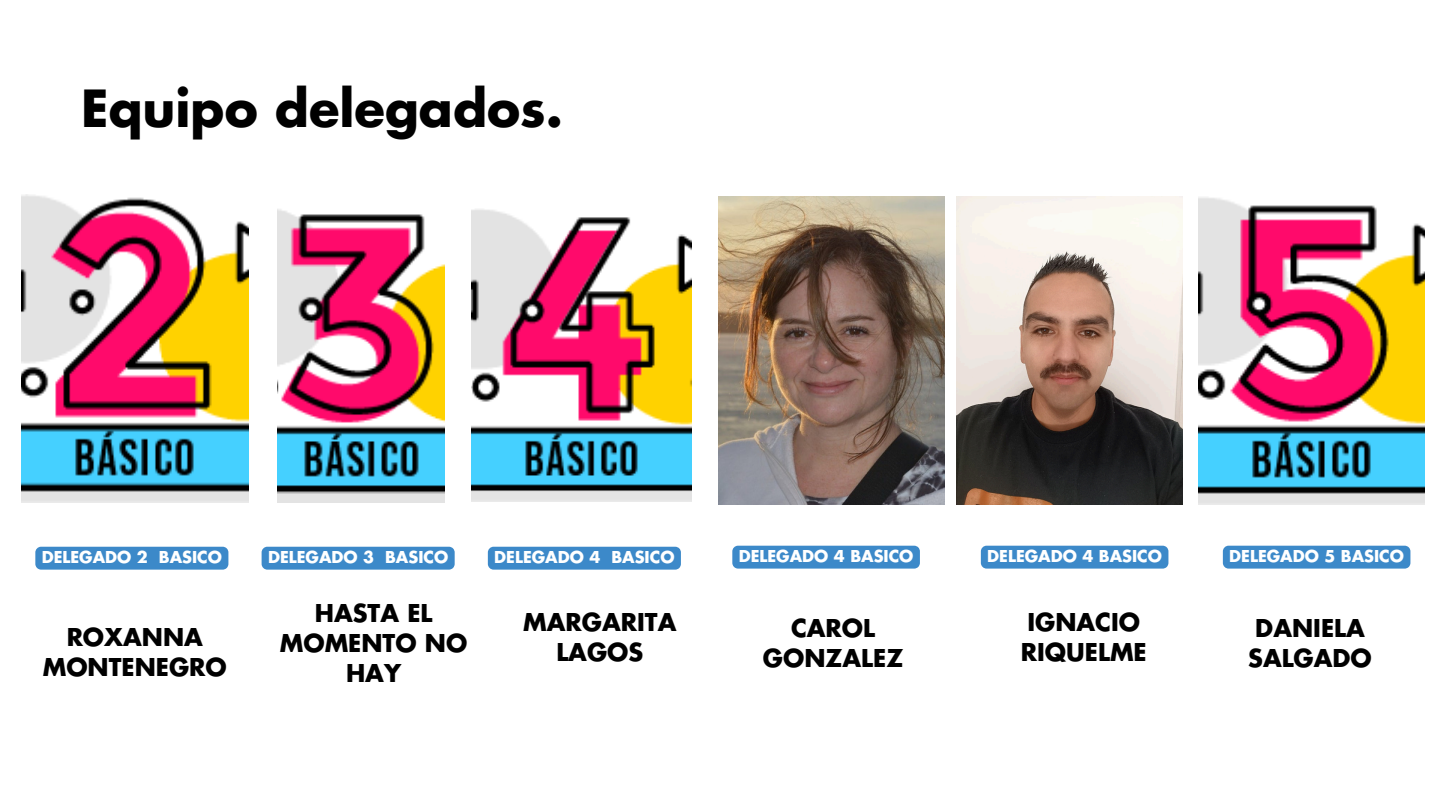
<style>
.page{position:relative;width:1440px;height:810px;background:#fff}
.page>*{position:absolute;margin:0;border:0;box-sizing:border-box;transform-origin:0 0}
.t1{font:700 50px "Futura LT Pro";color:#000}
.t2{font:700 24px/30px "Futura LT Pro";color:#000;text-align:center}
.t3{font:700 16px "Futura LT Pro";color:#fff}
</style>
<div class="page">
<img style="left:22px;top:194px;width:226px;height:309px">
<img style="left:471px;top:209px;width:221px;height:293px">
<img style="left:718px;top:196px;width:227px;height:309px">
<img style="left:956px;top:196px;width:227px;height:309px">
<img style="left:1198px;top:197px;width:227px;height:308px">
<img style="left:278px;top:209px;width:167px;height:294px">
<div style="left:35px;top:547px;width:193px;height:23px;background:#3c89c9"></div>
<div style="left:262px;top:547px;width:193px;height:23px;background:#3c89c9"></div>
<div style="left:732px;top:546px;width:188px;height:23px;background:#3c89c9"></div>
<div style="left:981px;top:546px;width:187px;height:23px;background:#3c89c9"></div>
<div style="left:1223px;top:546px;width:187px;height:23px;background:#3c89c9"></div>
<div style="left:488px;top:547px;width:193px;height:23px;background:#3c89c9"></div>
<h1 class="t1" style="left:81px;top:86px;width:484px">Equipo delegados.</h1>
<h2 class="t3" style="left:42px;top:550px;width:182px">DELEGADO 2 BASICO</h2>
<h2 class="t3" style="left:268px;top:550px;width:182px">DELEGADO 3 BASICO</h2>
<h2 class="t3" style="left:739px;top:549px;width:176px">DELEGADO 4 BASICO</h2>
<h2 class="t3" style="left:987px;top:549px;width:176px">DELEGADO 4 BASICO</h2>
<p class="t3" style="left:1229px;top:549px;width:176px">DELEGADO 5 BASICO</p>
<h2 class="t3" style="left:494px;top:550px;width:182px">DELEGADO 4 BASICO</h2>
<p class="t2" style="left:43px;top:624px;width:186px">ROXANNA<br>MONTENEGRO</p>
<h2 class="t2" style="left:280px;top:600px;width:189px">HASTA EL<br>MOMENTO NO<br>HAY</h2>
<p class="t2" style="left:523px;top:608px;width:155px">MARGARITA<br>LAGOS</p>
<p class="t2" style="left:763px;top:614px;width:142px">CAROL<br>GONZALEZ</p>
<p class="t2" style="left:1021px;top:608px;width:127px;text-align:left">IGNACIO<br>RIQUELME</p>
<p class="t2" style="left:1248px;top:615px;width:125px;text-align:left">DANIELA<br>SALGADO</p>
</div>
